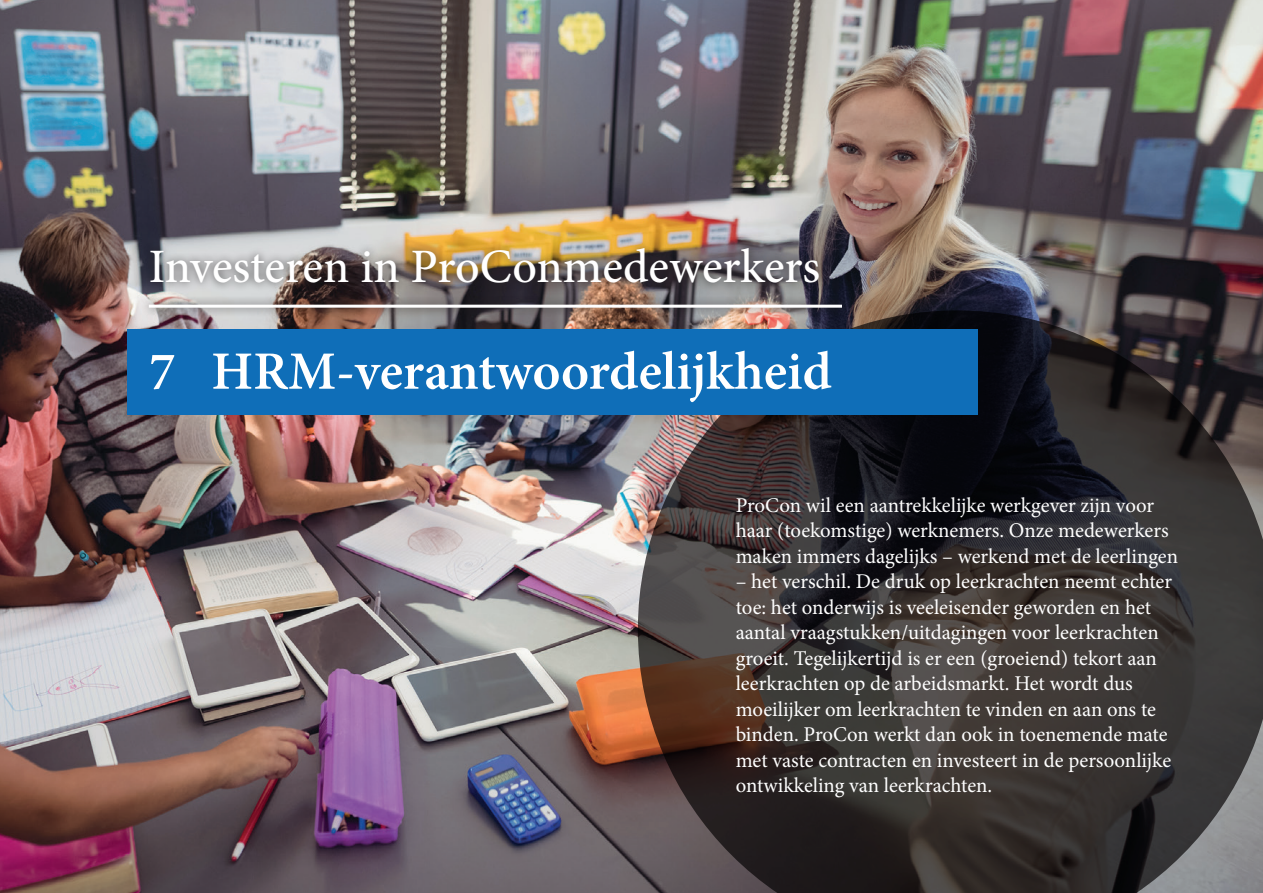
<style>
.page{position:relative;width:1263px;height:893px;background:#fff}
.page>*{position:absolute;margin:0;border:0;box-sizing:border-box;transform-origin:0 0}
.t1{font:600 54px "Minion Pro";color:#fff}
.t2{font:500 48px "Minion Pro";letter-spacing:-.005em;color:#fff}
.t3{font:21px/25.5px "Minion Pro";color:#fff}
</style>
<div class="page">
<img style="left:0;top:0;width:1263px;height:893px">
<svg style="left:638px;top:310px;width:625px;height:583px;background:#3a3434"></svg>
<div style="left:128px;top:330px;width:850px;height:85px;background:#0f6eb8"></div>
<div style="left:142px;top:240px;width:685px;height:51px;background:#231f20;opacity:.75"></div>
<div style="left:140px;top:296px;width:710px;height:21px;background:#231f20;opacity:.75"></div>
<hr style="left:149px;top:305px;width:693px;height:3px;background:#fff">
<h2 class="t2" style="left:149px;top:234px;width:673px">Investeren in ProConmedewerkers</h2>
<h1 class="t1" style="left:149px;top:334px;width:684px">7 HRM-verantwoordelijkheid</h1>
<p class="t3" style="left:736px;top:492px;width:444px">ProCon wil een aantrekkelijke werkgever zijn voor haar (toekomstige) werknemers. Onze medewerkers maken immers dagelijks – werkend met de leerlingen</p>
<p class="t3" style="left:736px;top:569px;width:438px">– het verschil. De druk op leerkrachten neemt echter toe: het onderwijs is veeleisender geworden en het aantal vraagstukken/uitdagingen voor leerkrachten groeit. Tegelijkertijd is er een (groeiend) tekort aan leerkrachten op de arbeidsmarkt. Het wordt dus moeilijker om leerkrachten te vinden en aan ons te binden. ProCon werkt dan ook in toenemende mate met vaste contracten en investeert in de persoonlijke ontwikkeling van leerkrachten.</p>
</div>
